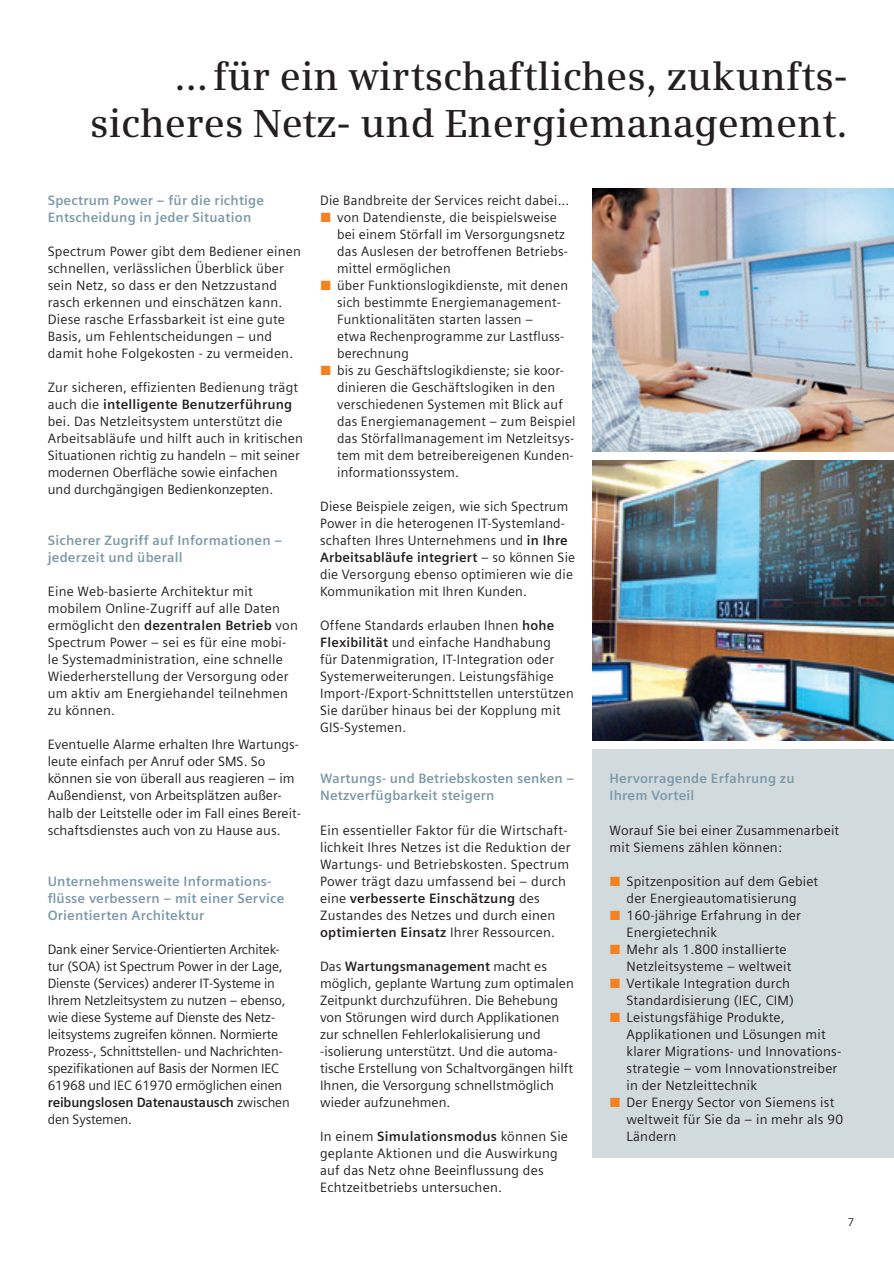
<style>
.page{position:relative;width:894px;height:1263px;background:#fff}
.page>*{position:absolute;margin:0;border:0;box-sizing:border-box;transform-origin:0 0}
.t1{font:600 39px/46.8px "Siemens Serif";color:#231f20;text-align:right}
.t2{font:13.5px/17px "Siemens Sans";letter-spacing:.015em;color:#231f20}
.t3{font:13.5px/17px "Siemens Sans";letter-spacing:-.01em;color:#231f20}
.t4{font:700 13.5px/17px "Siemens Sans";letter-spacing:.015em;color:#7b99a9}
.t5{font:11.25px "Siemens Sans";color:#231f20}
.s1{font-weight:700}
.s2{font-family:"European Pi Three";color:#f58220}
</style>
<div class="page">
<div style="left:592px;top:749px;width:301px;height:408px;background:#d1dadd"></div>
<img style="left:592px;top:188px;width:301px;height:264px">
<img style="left:592px;top:460px;width:301px;height:281px">
<h1 class="t1" style="left:90px;top:56px;width:758px">… für ein wirtschaftliches, zukunfts&shy;sicheres Netz- und Energiemanagement.</h1>
<p class="t4" style="left:48px;top:193px;width:218px">Spectrum Power – für die richtige<br>Entscheidung in jeder Situation</p>
<p class="t2" style="left:48px;top:244px;width:254px">Spectrum Power gibt dem Bediener einen schnellen, verlässlichen Überblick über sein Netz, so dass er den Netzzustand rasch erkennen und einschätzen kann.<br>Diese rasche Erfassbarkeit ist eine gute Basis, um Fehlentscheidungen – und damit hohe Folgekosten - zu vermeiden.</p>
<p class="t2" style="left:48px;top:380px;width:257px">Zur sicheren, effizienten Bedienung trägt auch die <span class="s1">intelligente Benutzerführung </span>bei. Das Netzleitsystem unterstützt die Arbeitsabläufe und hilft auch in kritischen Situationen richtig zu handeln – mit seiner modernen Oberfläche sowie einfachen und durchgängigen Bedienkonzepten.</p>
<p class="t4" style="left:48px;top:533px;width:236px">Sicherer Zugriff auf Informationen – jederzeit und überall</p>
<p class="t2" style="left:48px;top:584px;width:251px">Eine Web-basierte Architektur mit mobilem Online-Zugriff auf alle Daten ermöglicht den <span class="s1">dezentralen Betrieb</span> von Spectrum Power – sei es für eine mobi&shy;le Systemadministration, eine schnelle Wiederherstellung der Versorgung oder um aktiv am Energiehandel teilnehmen zu können.</p>
<p class="t2" style="left:48px;top:737px;width:255px">Eventuelle Alarme erhalten Ihre Wartungs&shy;leute einfach per Anruf oder SMS. So können sie von überall aus reagieren – im Außendienst, von Arbeitsplätzen außer&shy;halb der Leitstelle oder im Fall eines Bereit&shy;schaftsdienstes auch von zu Hause aus.</p>
<p class="t4" style="left:48px;top:873px;width:238px">Unternehmensweite Informations&shy;flüsse verbessern – mit einer Service<br>Orientierten Architektur</p>
<p class="t3" style="left:48px;top:941px;width:243px">Dank einer Service-Orientierten Architek&shy;tur (SOA) ist Spectrum Power in der Lage, Dienste (Services) anderer IT-Systeme in Ihrem Netzleitsystem zu nutzen – ebenso, wie diese Systeme auf Dienste des Netz&shy;leitsystems zugreifen können. Normierte Prozess-, Schnittstellen- und Nachrichten&shy;spezifikationen auf Basis der Normen IEC 61968 und IEC 61970 ermöglichen einen <span class="s1">reibungslosen Datenaustausch</span> zwischen den Systemen.</p>
<p class="t2" style="left:320px;top:193px;width:250px">Die Bandbreite der Services reicht dabei…</p>
<p class="t2" style="left:337px;top:210px;width:232px;text-indent:-17px"><span class="s2">-</span> von Datendienste, die beispielsweise bei einem Störfall im Versorgungsnetz das Auslesen der betroffenen Betriebs&shy;mittel ermöglichen</p>
<p class="t2" style="left:337px;top:278px;width:232px;text-indent:-17px"><span class="s2">-</span> über Funktionslogikdienste, mit denen sich bestimmte Energiemanagement-<br>Funktionalitäten starten lassen –<br>etwa Rechenprogramme zur Lastfluss&shy;berechnung</p>
<p class="t2" style="left:337px;top:363px;width:240px;text-indent:-17px"><span class="s2">-</span> bis zu Geschäftslogikdienste; sie koor&shy;dinieren die Geschäftslogiken in den verschiedenen Systemen mit Blick auf das Energiemanagement – zum Beispiel das Störfallmanagement im Netzleitsys&shy;tem mit dem betreibereigenen Kunden&shy;informationssystem.</p>
<p class="t2" style="left:320px;top:499px;width:256px">Diese Beispiele zeigen, wie sich Spectrum Power in die heterogenen IT-Systemland&shy;schaften Ihres Unternehmens und <span class="s1">in Ihre Arbeitsabläufe integriert</span> – so können Sie die Versorgung ebenso optimieren wie die Kommunikation mit Ihren Kunden.</p>
<p class="t2" style="left:320px;top:618px;width:255px">Offene Standards erlauben Ihnen <span class="s1">hohe Flexibilität</span> und einfache Handhabung<br>für Datenmigration, IT-Integration oder Systemerweiterungen. Leistungsfähige Import-/Export-Schnittstellen unterstützen Sie darüber hinaus bei der Kopplung mit GIS-Systemen.</p>
<p class="t4" style="left:320px;top:771px;width:255px">Wartungs- und Betriebskosten senken –<br>Netzverfügbarkeit steigern</p>
<p class="t2" style="left:320px;top:822px;width:252px">Ein essentieller Faktor für die Wirtschaft&shy;lichkeit Ihres Netzes ist die Reduktion der Wartungs- und Betriebskosten. Spectrum Power trägt dazu umfassend bei – durch eine <span class="s1">verbesserte Einschätzung</span> des Zustandes des Netzes und durch einen <span class="s1">optimierten Einsatz</span> Ihrer Ressourcen.</p>
<p class="t2" style="left:320px;top:958px;width:255px">Das <span class="s1">Wartungsmanagement</span> macht es möglich, geplante Wartung zum optimalen Zeitpunkt durchzuführen. Die Behebung von Störungen wird durch Applikationen zur schnellen Fehlerlokalisierung und -isolierung unterstützt. Und die automa&shy;tische Erstellung von Schaltvorgängen hilft Ihnen, die Versorgung schnellstmöglich wieder aufzunehmen.</p>
<p class="t2" style="left:320px;top:1128px;width:249px">In einem <span class="s1">Simulationsmodus</span> können Sie geplante Aktionen und die Auswirkung auf das Netz ohne Beeinflussung des Echtzeitbetriebs untersuchen.</p>
<p class="t4" style="left:609px;top:771px;width:186px">Hervorragende Erfahrung zu<br>Ihrem Vorteil</p>
<p class="t2" style="left:609px;top:822px;width:231px">Worauf Sie bei einer Zusammenarbeit mit Siemens zählen können:</p>
<p class="t2" style="left:609px;top:873px;width:210px;text-align:center"><span class="s2">-</span> Spitzenposition auf dem Gebiet der Energieautomatisierung</p>
<p class="t2" style="left:626px;top:907px;width:176px;text-indent:-17px"><span class="s2">-</span> 160-jährige Erfahrung in der<br>Energietechnik</p>
<p class="t2" style="left:626px;top:941px;width:166px;text-indent:-17px"><span class="s2">-</span> Mehr als 1.800 installierte<br>Netzleitsysteme – weltweit</p>
<p class="t2" style="left:626px;top:975px;width:169px;text-indent:-17px"><span class="s2">-</span> Vertikale Integration durch<br>Standardisierung (IEC, CIM)</p>
<p class="t2" style="left:626px;top:1009px;width:216px;text-indent:-17px"><span class="s2">-</span> Leistungsfähige Produkte,<br>Applikationen und Lösungen mit klarer Migrations- und Innovations&shy;strategie – vom Innovationstreiber in der Netzleittechnik</p>
<p class="t2" style="left:626px;top:1094px;width:218px;text-indent:-17px"><span class="s2">-</span> Der Energy Sector von Siemens ist weltweit für Sie da – in mehr als 90<br>Ländern</p>
<p class="t5" style="left:847px;top:1217px;width:8px">7</p>
</div>
